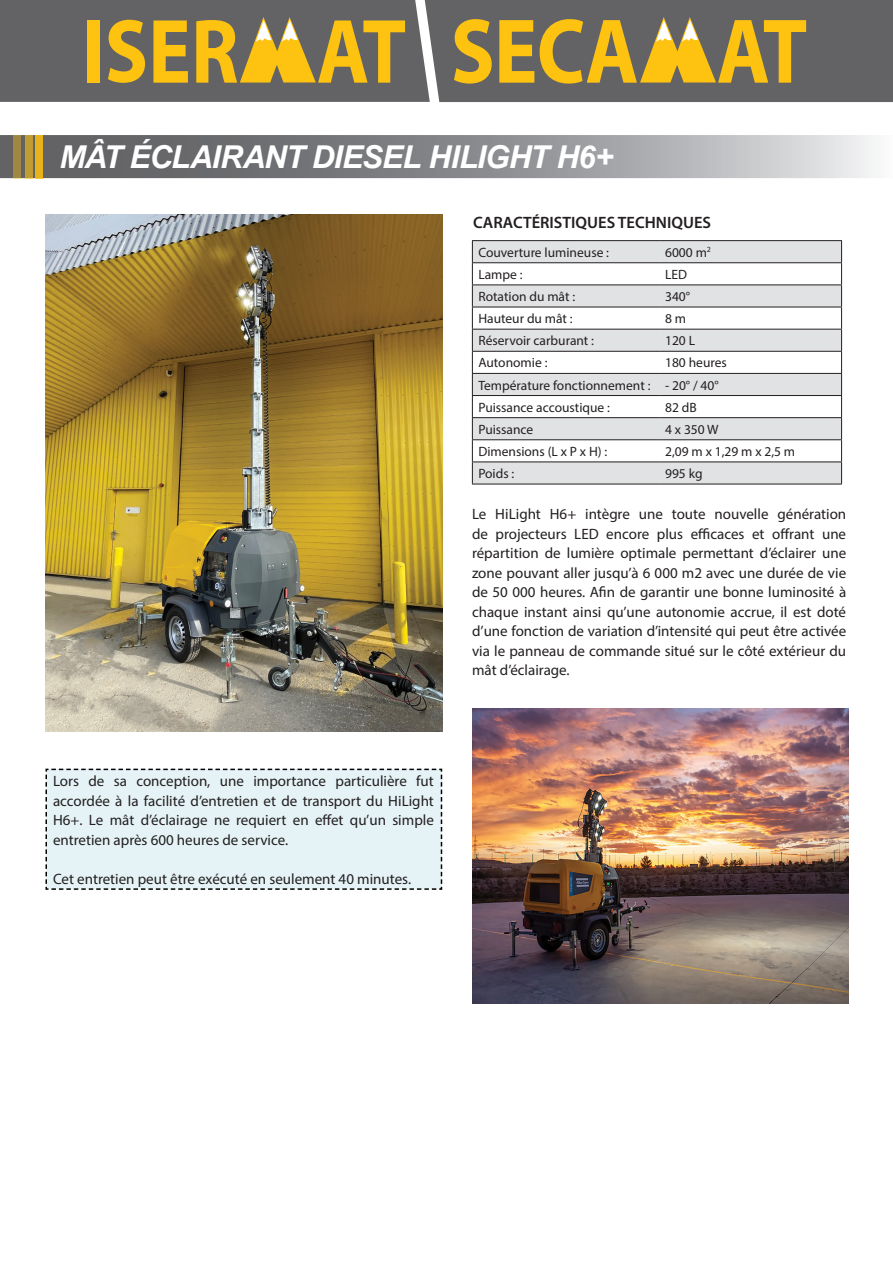
<style>
.page{position:relative;width:893px;height:1263px;background:#fff}
.page>*{position:absolute;margin:0;border:0;box-sizing:border-box;transform-origin:0 0}
.t1{font:italic 700 31.5px "Arial";letter-spacing:-.025em;color:#fff}
.t2{font:600 16.5px "Myriad Pro";color:#231f20}
.t3{font:15px/19.5px "Myriad Pro";color:#231f20;text-align:justify}
.t4{font:13.5px "Myriad Pro";color:#231f20}
</style>
<div class="page">
<div style="left:45px;top:768px;width:398px;height:122px;background:#e5f3f6"></div>
<svg style="left:0;top:135px;width:876px;height:43px;background:#919293"></svg>
<div style="left:14px;top:135px;width:7px;height:43px;background:#a08843"></div>
<div style="left:25px;top:135px;width:7px;height:43px;background:#c09c32"></div>
<div style="left:36px;top:135px;width:7px;height:43px;background:#e6b31d"></div>
<img style="left:45px;top:215px;width:397px;height:516px">
<svg style="left:473px;top:241px;width:368px;height:243px;fill:#e1e2e4"></svg>
<hr style="left:472px;top:240px;width:187px;height:1px;background:#231f20">
<hr style="left:659px;top:240px;width:183px;height:1px;background:#231f20">
<hr style="left:472px;top:262px;width:187px;height:1px;background:#231f20">
<hr style="left:659px;top:262px;width:183px;height:1px;background:#231f20">
<hr style="left:472px;top:284px;width:187px;height:1px;background:#231f20">
<hr style="left:659px;top:284px;width:183px;height:1px;background:#231f20">
<hr style="left:472px;top:307px;width:187px;height:1px;background:#231f20">
<hr style="left:659px;top:307px;width:183px;height:1px;background:#231f20">
<hr style="left:472px;top:329px;width:187px;height:1px;background:#231f20">
<hr style="left:659px;top:329px;width:183px;height:1px;background:#231f20">
<hr style="left:472px;top:351px;width:187px;height:1px;background:#231f20">
<hr style="left:659px;top:351px;width:183px;height:1px;background:#231f20">
<hr style="left:472px;top:373px;width:187px;height:1px;background:#231f20">
<hr style="left:659px;top:373px;width:183px;height:1px;background:#231f20">
<hr style="left:472px;top:395px;width:187px;height:1px;background:#231f20">
<hr style="left:659px;top:395px;width:183px;height:1px;background:#231f20">
<hr style="left:472px;top:417px;width:187px;height:1px;background:#231f20">
<hr style="left:659px;top:417px;width:183px;height:1px;background:#231f20">
<hr style="left:472px;top:439px;width:187px;height:1px;background:#231f20">
<hr style="left:659px;top:439px;width:183px;height:1px;background:#231f20">
<hr style="left:472px;top:461px;width:187px;height:1px;background:#231f20">
<svg style="left:472px;top:241px;width:1px;height:243px"></svg>
<hr style="left:659px;top:461px;width:183px;height:1px;background:#231f20">
<svg style="left:841px;top:241px;width:1px;height:243px"></svg>
<hr style="left:472px;top:484px;width:187px;height:1px;background:#231f20">
<hr style="left:659px;top:484px;width:183px;height:1px;background:#231f20">
<img style="left:472px;top:708px;width:376px;height:295px">
<div style="left:430px;top:0;width:463px;height:102px;background:#636366"></div>
<svg style="left:454px;top:19px;width:38px;height:65px;background:#b99735"></svg>
<svg style="left:499px;top:20px;width:35px;height:63px;background:#cda42a"></svg>
<svg style="left:540px;top:17px;width:266px;height:67px;background:#ac9041"></svg>
<svg style="left:0;top:0;width:430px;height:102px;background:#897b54"></svg>
<p class="t1" style="left:60px;top:136px;width:555px">MÂT ÉCLAIRANT DIESEL HILIGHT H6+</p>
<p class="t2" style="left:473px;top:212px;width:240px">CARACTÉRISTIQUES TECHNIQUES</p>
<p class="t4" style="left:478px;top:244px;width:132px">Couverture lumineuse :</p>
<p class="t4" style="left:665px;top:244px;width:47px">6000 m<sup>2</sup></p>
<p class="t4" style="left:478px;top:266px;width:46px">Lampe :</p>
<p class="t4" style="left:665px;top:266px;width:24px">LED</p>
<p class="t4" style="left:478px;top:288px;width:98px">Rotation du mât :</p>
<p class="t4" style="left:665px;top:288px;width:27px">340°</p>
<p class="t4" style="left:478px;top:310px;width:96px">Hauteur du mât :</p>
<p class="t4" style="left:665px;top:310px;width:23px">8 m</p>
<p class="t4" style="left:478px;top:332px;width:117px">Réservoir carburant :</p>
<p class="t4" style="left:665px;top:332px;width:32px">120 L</p>
<p class="t4" style="left:478px;top:355px;width:71px">Autonomie :</p>
<p class="t4" style="left:665px;top:355px;width:63px">180 heures</p>
<p class="t4" style="left:478px;top:377px;width:174px">Température fonctionnement :</p>
<p class="t4" style="left:665px;top:377px;width:55px">- 20° / 40°</p>
<p class="t4" style="left:478px;top:399px;width:133px">Puissance accoustique :</p>
<p class="t4" style="left:665px;top:399px;width:33px">82 dB</p>
<p class="t4" style="left:478px;top:421px;width:56px">Puissance</p>
<p class="t4" style="left:665px;top:421px;width:55px">4 x 350 W</p>
<p class="t4" style="left:478px;top:443px;width:130px">Dimensions (L x P x H) :</p>
<p class="t4" style="left:665px;top:443px;width:132px">2,09 m x 1,29 m x 2,5 m</p>
<p class="t4" style="left:478px;top:465px;width:38px">Poids :</p>
<p class="t4" style="left:665px;top:465px;width:39px">995 kg</p>
<p class="t3" style="left:472px;top:504px;width:376px">Le HiLight H6+ intègre une toute nouvelle génération de projecteurs LED encore plus efficaces et offrant une répartition de lumière optimale permettant d’éclairer une zone pouvant aller jusqu’à 6 000 m2 avec une durée de vie de 50 000 heures. Afin de garantir une bonne luminosité à chaque instant ainsi qu’une autonomie accrue, il est doté d’une fonction de variation d’intensité qui peut être activée via le panneau de commande situé sur le côté extérieur du mât d’éclairage.</p>
<p class="t3" style="left:53px;top:771px;width:382px">Lors de sa conception, une importance particulière fut accordée à la facilité d’entretien et de transport du HiLight H6+. Le mât d’éclairage ne requiert en effet qu’un simple entretien après 600 heures de service.</p>
<p class="t3" style="left:53px;top:869px;width:360px">Cet entretien peut être exécuté en seulement 40 minutes.</p>
</div>
